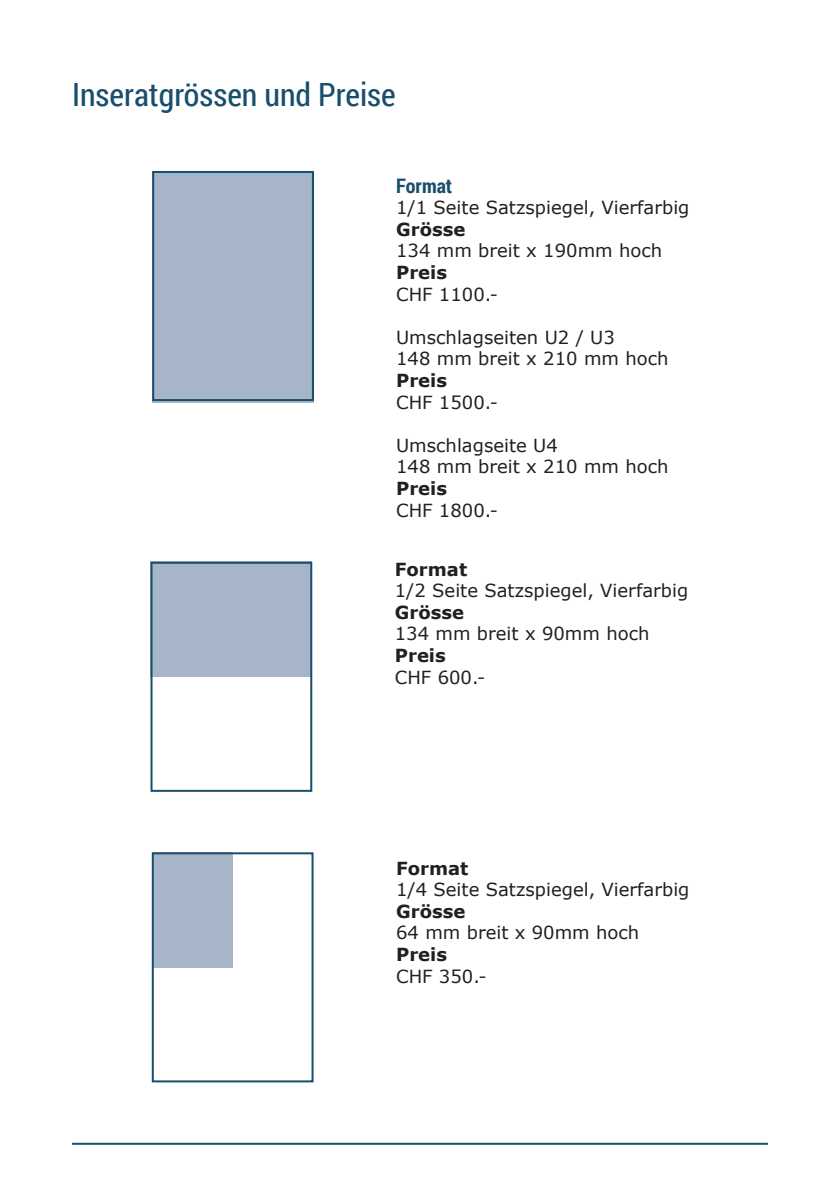
<style>
.page{position:relative;width:840px;height:1191px;background:#fff}
.page>*{position:absolute;margin:0;border:0;box-sizing:border-box;transform-origin:0 0}
.t1{font:32px "Roboto Condensed";color:#1a4e6d}
.t2{font:700 20px "Roboto Condensed";color:#1a4e6d}
.t3{font:18px/21.6px "Verdana";color:#231f20}
.t4{font:700 18px "Verdana";color:#231f20}
</style>
<div class="page">
<hr style="left:72px;top:1142px;width:695px;height:2px;background:#1a4e6d">
<div style="left:152px;top:852px;width:80px;height:115px;background:#a6b5c7"></div>
<div style="left:152px;top:852px;width:161px;height:230px;border:2px solid #1a4e6d"></div>
<div style="left:150px;top:562px;width:162px;height:115px;background:#a6b5c7"></div>
<div style="left:150px;top:562px;width:162px;height:230px;border:2px solid #1a4e6d"></div>
<div style="left:152px;top:172px;width:161px;height:230px;background:#a6b5c7"></div>
<div style="left:152px;top:171px;width:162px;height:230px;border:2px solid #1a4e6d"></div>
<h1 class="t1" style="left:72px;top:72px;width:325px">Inseratgrössen und Preise</h1>
<p class="t2" style="left:396px;top:171px;width:58px">Format</p>
<p class="t3" style="left:396px;top:197px;width:295px">1/1 Seite Satzspiegel, Vierfarbig</p>
<p class="t4" style="left:396px;top:216px;width:71px">Grösse</p>
<p class="t3" style="left:396px;top:240px;width:267px">134 mm breit x 190mm hoch</p>
<p class="t4" style="left:396px;top:260px;width:52px">Preis</p>
<p class="t3" style="left:396px;top:283px;width:103px">CHF 1100.-</p>
<p class="t3" style="left:396px;top:326px;width:274px">Umschlagseiten U2 / U3<br>148 mm breit x 210 mm hoch</p>
<p class="t4" style="left:396px;top:368px;width:52px">Preis</p>
<p class="t3" style="left:396px;top:391px;width:103px">CHF 1500.-</p>
<p class="t3" style="left:396px;top:434px;width:274px">Umschlagseite U4<br>148 mm breit x 210 mm hoch</p>
<p class="t4" style="left:396px;top:476px;width:52px">Preis</p>
<p class="t3" style="left:396px;top:499px;width:103px">CHF 1800.-</p>
<p class="t4" style="left:394px;top:556px;width:74px">Format</p>
<p class="t3" style="left:394px;top:579px;width:295px">1/2 Seite Satzspiegel, Vierfarbig</p>
<p class="t4" style="left:394px;top:599px;width:71px">Grösse</p>
<p class="t3" style="left:394px;top:623px;width:256px">134 mm breit x 90mm hoch</p>
<p class="t4" style="left:394px;top:642px;width:52px">Preis</p>
<p class="t3" style="left:394px;top:666px;width:92px">CHF 600.-</p>
<p class="t4" style="left:396px;top:855px;width:74px">Format</p>
<p class="t3" style="left:396px;top:878px;width:295px">1/4 Seite Satzspiegel, Vierfarbig</p>
<p class="t4" style="left:396px;top:898px;width:71px">Grösse</p>
<p class="t3" style="left:396px;top:922px;width:244px">64 mm breit x 90mm hoch</p>
<p class="t4" style="left:396px;top:942px;width:52px">Preis</p>
<p class="t3" style="left:396px;top:966px;width:92px">CHF 350.-</p>
</div>
